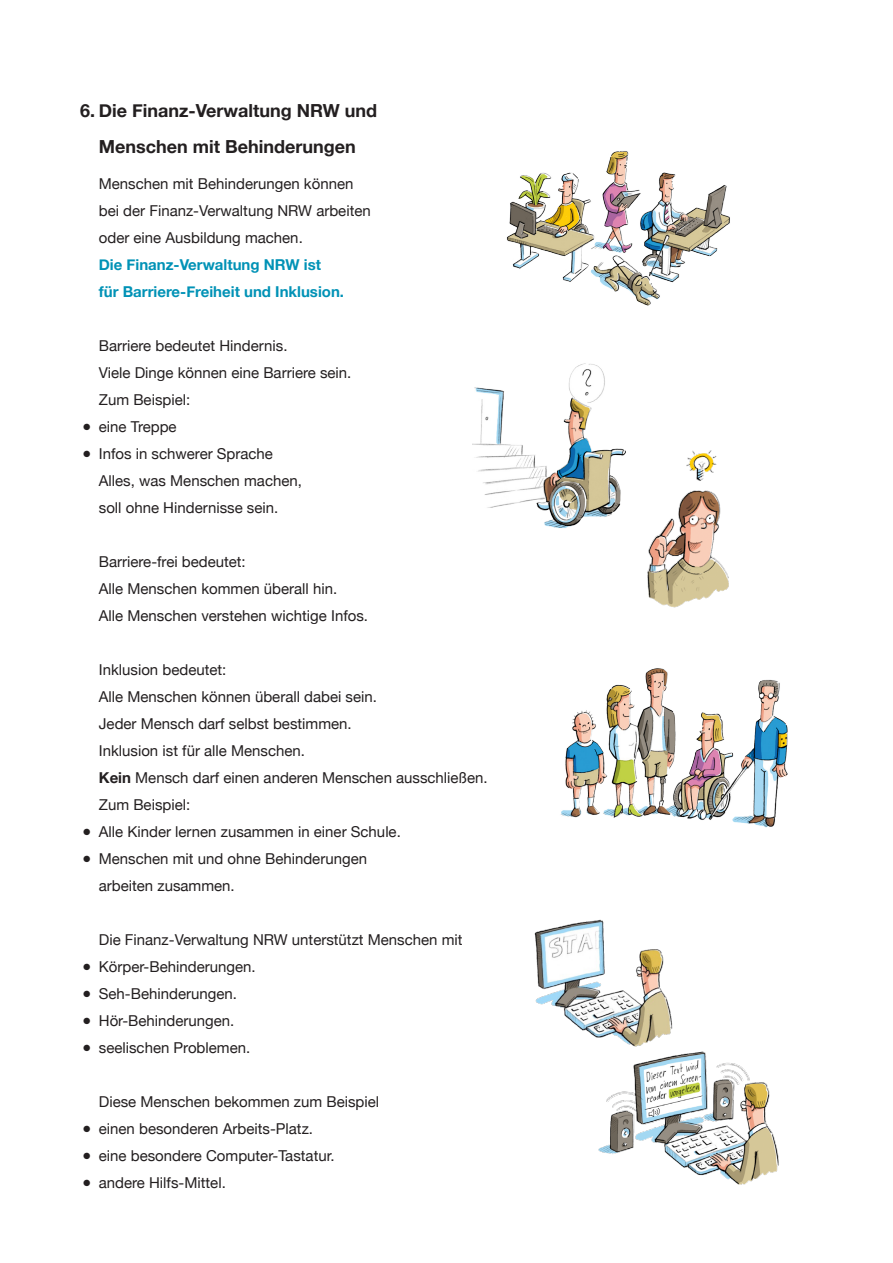
<style>
.page{position:relative;width:893px;height:1263px;background:#fff}
.page>*{position:absolute;margin:0;border:0;box-sizing:border-box;transform-origin:0 0}
.Headline{font:700 18px "Helvetica Neue";color:#231f20}
.Copy{font:15px "Helvetica Neue";color:#231f20}
.Copy-2{font:700 15px "Helvetica Neue";color:#0192b6}
.Copy-3{font:700 15px "Helvetica Neue";color:#231f20}
.s1{font-weight:700}
</style>
<div class="page">
<img style="left:506px;top:151px;width:224px;height:155px">
<img style="left:472px;top:363px;width:154px;height:165px">
<img style="left:647px;top:450px;width:82px;height:158px">
<img style="left:561px;top:668px;width:227px;height:160px">
<img style="left:534px;top:919px;width:139px;height:128px">
<img style="left:598px;top:1051px;width:181px;height:134px">
<p class="Headline" style="left:80px;top:96px;width:299px">6. Die Finanz-Verwaltung NRW und</p>
<p class="Headline" style="left:99px;top:132px;width:258px">Menschen mit Behinderungen</p>
<p class="Copy" style="left:99px;top:172px;width:256px">Menschen mit Behinderungen können</p>
<p class="Copy" style="left:99px;top:199px;width:273px">bei der Finanz-Verwaltung NRW arbeiten</p>
<p class="Copy" style="left:99px;top:226px;width:205px">oder eine Ausbildung machen.</p>
<p class="Copy-2" style="left:99px;top:252px;width:224px">Die Finanz-Verwaltung NRW ist</p>
<p class="Copy-2" style="left:99px;top:279px;width:247px">für Barriere-Freiheit und Inklusion.</p>
<p class="Copy-3" style="left:82px;top:414px;width:11px">●</p>
<p class="Copy-3" style="left:82px;top:441px;width:11px">●</p>
<p class="Copy" style="left:99px;top:334px;width:190px">Barriere bedeutet Hindernis.</p>
<p class="Copy" style="left:99px;top:361px;width:254px">Viele Dinge können eine Barriere sein.</p>
<p class="Copy" style="left:99px;top:388px;width:93px">Zum Beispiel:</p>
<p class="Copy" style="left:99px;top:415px;width:79px">eine Treppe</p>
<p class="Copy" style="left:99px;top:442px;width:176px">Infos in schwerer Sprache</p>
<p class="Copy" style="left:99px;top:469px;width:205px">Alles, was Menschen machen,</p>
<p class="Copy" style="left:99px;top:496px;width:181px">soll ohne Hindernisse sein.</p>
<p class="Copy" style="left:99px;top:550px;width:148px">Barriere-frei bedeutet:</p>
<p class="Copy" style="left:99px;top:577px;width:240px">Alle Menschen kommen überall hin.</p>
<p class="Copy" style="left:99px;top:604px;width:271px">Alle Menschen verstehen wichtige Infos.</p>
<p class="Copy-3" style="left:82px;top:819px;width:11px">●</p>
<p class="Copy-3" style="left:82px;top:846px;width:11px">●</p>
<p class="Copy" style="left:99px;top:658px;width:129px">Inklusion bedeutet:</p>
<p class="Copy" style="left:99px;top:685px;width:280px">Alle Menschen können überall dabei sein.</p>
<p class="Copy" style="left:99px;top:712px;width:254px">Jeder Mensch darf selbst bestimmen.</p>
<p class="Copy" style="left:99px;top:739px;width:208px">Inklusion ist für alle Menschen.</p>
<p class="Copy" style="left:99px;top:766px;width:390px"><span class="s1">Kein</span> Mensch darf einen anderen Menschen ausschließen.</p>
<p class="Copy" style="left:99px;top:793px;width:93px">Zum Beispiel:</p>
<p class="Copy" style="left:99px;top:820px;width:303px">Alle Kinder lernen zusammen in einer Schule.</p>
<p class="Copy" style="left:99px;top:847px;width:270px">Menschen mit und ohne Behinderungen</p>
<p class="Copy" style="left:99px;top:874px;width:137px">arbeiten zusammen.</p>
<p class="Copy-3" style="left:82px;top:954px;width:11px">●</p>
<p class="Copy-3" style="left:82px;top:981px;width:11px">●</p>
<p class="Copy-3" style="left:82px;top:1008px;width:11px">●</p>
<p class="Copy-3" style="left:82px;top:1035px;width:11px">●</p>
<p class="Copy" style="left:99px;top:928px;width:365px">Die Finanz-Verwaltung NRW unterstützt Menschen mit</p>
<p class="Copy" style="left:99px;top:955px;width:158px">Körper-Behinderungen.</p>
<p class="Copy" style="left:99px;top:982px;width:140px">Seh-Behinderungen.</p>
<p class="Copy" style="left:99px;top:1009px;width:137px">Hör-Behinderungen.</p>
<p class="Copy" style="left:99px;top:1036px;width:153px">seelischen Problemen.</p>
<p class="Copy-3" style="left:82px;top:1116px;width:11px">●</p>
<p class="Copy-3" style="left:82px;top:1143px;width:11px">●</p>
<p class="Copy-3" style="left:82px;top:1170px;width:11px">●</p>
<p class="Copy" style="left:99px;top:1090px;width:282px">Diese Menschen bekommen zum Beispiel</p>
<p class="Copy" style="left:99px;top:1117px;width:216px">einen besonderen Arbeits-Platz.</p>
<p class="Copy" style="left:99px;top:1144px;width:237px">eine besondere Computer-Tastatur.</p>
<p class="Copy" style="left:99px;top:1171px;width:128px">andere Hilfs-Mittel.</p>
</div>
